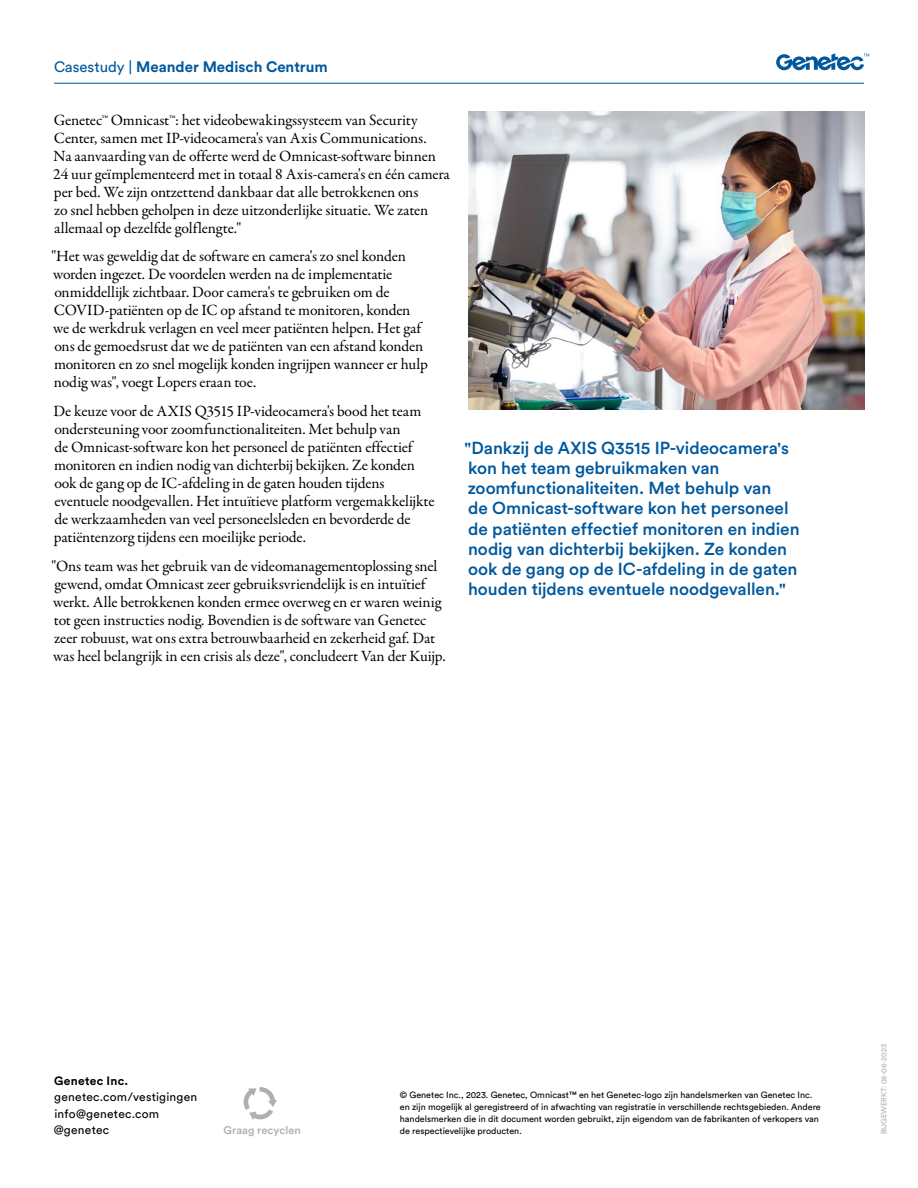
<style>
.page{position:relative;width:918px;height:1188px;background:#fff}
.page>*{position:absolute;margin:0;border:0;box-sizing:border-box;transform-origin:0 0}
.t1{font:500 17.25px/20.2px "Circular Pro";letter-spacing:-.005em;color:#00589d}
.Body_Text{font:15.75px/18px "Garamond Premr Pro";letter-spacing:-.01em;color:#000}
.Document_Type{font:700 15px "Circular Pro";color:#00589d}
.Contact_Info_Text{font:12px "Circular Pro";letter-spacing:.02em;color:#000}
.Contact_Info_Heading{font:700 12px "Circular Pro";letter-spacing:.025em;color:#000}
.t2{font:500 10.95px "Circular Pro";letter-spacing:.005em;color:#adafb2}
.Copyright{font:9px/12px "Circular Pro";color:#000}
.DOC_CODE{font:7.5px "Circular Pro";color:#adafb2}
.s1{font-weight:400}
</style>
<div class="page">
<hr style="left:54px;top:83px;width:810px;height:1px;background:#00589d">
<svg style="left:776px;top:53px;width:93px;height:17px"></svg>
<img style="left:469px;top:111px;width:396px;height:299px">
<svg style="left:243px;top:1087px;width:34px;height:33px"></svg>
<p class="Document_Type" style="left:54px;top:56px;width:275px"><span class="s1">Casestudy |</span> Meander Medisch Centrum</p>
<p class="Body_Text" style="left:53px;top:111px;width:398px">Genetec™ Omnicast™: het videobewakingssysteem van Security Center, samen met IP-videocamera's van Axis Communications.<br>Na aanvaarding van de offerte werd de Omnicast-software binnen 24 uur geïmplementeerd met in totaal 8 Axis-camera's en één camera per bed. We zijn ontzettend dankbaar dat alle betrokkenen ons<br>zo snel hebben geholpen in deze uitzonderlijke situatie. We zaten allemaal op dezelfde golflengte."</p>
<p class="Body_Text" style="left:51px;top:248px;width:378px">"Het was geweldig dat de software en camera's zo snel konden worden ingezet. De voordelen werden na de implementatie onmiddellijk zichtbaar. Door camera's te gebruiken om de COVID-patiënten op de IC op afstand te monitoren, konden we de werkdruk verlagen en veel meer patiënten helpen. Het gaf ons de gemoedsrust dat we de patiënten van een afstand konden monitoren en zo snel mogelijk konden ingrijpen wanneer er hulp nodig was", voegt Lopers eraan toe.</p>
<p class="Body_Text" style="left:53px;top:402px;width:383px">De keuze voor de AXIS Q3515 IP-videocamera's bood het team ondersteuning voor zoomfunctionaliteiten. Met behulp van<br>de Omnicast-software kon het personeel de patiënten effectief monitoren en indien nodig van dichterbij bekijken. Ze konden ook de gang op de IC-afdeling in de gaten houden tijdens eventuele noodgevallen. Het intuïtieve platform vergemakkelijkte de werkzaamheden van veel personeelsleden en bevorderde de patiëntenzorg tijdens een moeilijke periode.</p>
<p class="Body_Text" style="left:51px;top:557px;width:396px">"Ons team was het gebruik van de videomanagementoplossing snel gewend, omdat Omnicast zeer gebruiksvriendelijk is en intuïtief werkt. Alle betrokkenen konden ermee overweg en er waren weinig tot geen instructies nodig. Bovendien is de software van Genetec zeer robuust, wat ons extra betrouwbaarheid en zekerheid gaf. Dat was heel belangrijk in een crisis als deze", concludeert Van der Kuijp.</p>
<p class="t1" style="left:465px;top:437px;width:337px">"Dankzij de AXIS Q3515 IP-videocamera's kon het team gebruikmaken van zoomfunctionaliteiten. Met behulp van<br>de Omnicast-software kon het personeel de patiënten effectief monitoren en indien nodig van dichterbij bekijken. Ze konden ook de gang op de IC-afdeling in de gaten houden tijdens eventuele noodgevallen."</p>
<p class="Contact_Info_Heading" style="left:54px;top:1072px;width:76px">Genetec Inc.</p>
<p class="Contact_Info_Text" style="left:54px;top:1089px;width:145px">genetec.com/vestigingen</p>
<p class="Contact_Info_Text" style="left:54px;top:1105px;width:106px">info@genetec.com</p>
<p class="Contact_Info_Text" style="left:54px;top:1122px;width:57px">@genetec</p>
<p class="Copyright" style="left:400px;top:1089px;width:422px">© Genetec Inc., 2023. Genetec, Omnicast™ en het Genetec-logo zijn handelsmerken van Genetec Inc. en zijn mogelijk al geregistreerd of in afwachting van registratie in verschillende rechtsgebieden. Andere handelsmerken die in dit document worden gebruikt, zijn eigendom van de fabrikanten of verkopers van</p>
<p class="t2" style="left:223px;top:1123px;width:79px">Graag recyclen</p>
<p class="Copyright" style="left:400px;top:1125px;width:124px">de respectievelijke producten.</p>
<p class="DOC_CODE" style="left:879px;top:1134px;width:92px;rotate:-90deg">BIJGEWERKT: 08-06-2023</p>
</div>
